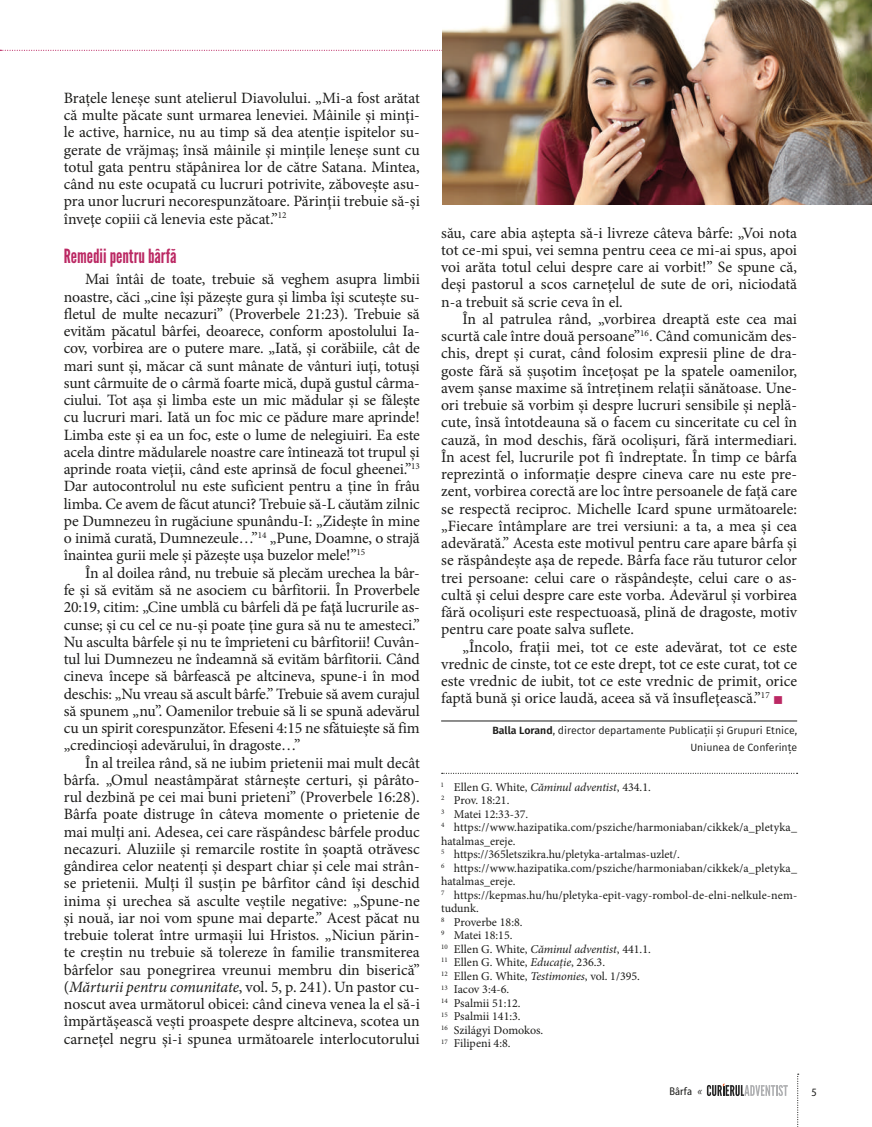
<style>
.page{position:relative;width:872px;height:1127px;background:#fff}
.page>*{position:absolute;margin:0;border:0;box-sizing:border-box;transform-origin:0 0}
.t1{font:19.5px "League Gothic";color:#bb2863}
.t2{font:15.75px/17.2px "Minion Pro";letter-spacing:-.005em;color:#1d1d1b;text-align:justify}
.t3{font:13.5px "Wingdings";color:#bb2863}
.t4{font:12px/13.5px "Minion Pro";color:#1d1d1b}
.t5{font:semi-condensed 11.25px "Myriad Pro";color:#1d1d1b}
.t6{font:10.5px/17.2px "Fira Sans";color:#1d1d1b;text-align:right}
.s1{font-style:italic}
.s2{font-weight:600}
.s3{font-family:"Koz Go Pr 6 N";font-stretch:normal;font-size:10.5px}
</style>
<div class="page">
<svg style="left:797px;top:1073px;width:1px;height:54px"></svg>
<svg style="left:707px;top:1083px;width:81px;height:13px"></svg>
<hr style="left:441px;top:721px;width:356px;height:1px;background:#1d1d1b">
<svg style="left:442px;top:773px;width:355px;height:1px"></svg>
<svg style="left:0;top:50px;width:442px;height:1px"></svg>
<img style="left:442px;top:0;width:430px;height:205px">
<p class="t2" style="left:64px;top:89px;width:357px">Brațele leneșe sunt atelierul Diavolului. „Mi-a fost arătat că multe păcate sunt urmarea leneviei. Mâinile şi minţi&shy;le active, harnice, nu au timp să dea atenție ispitelor su&shy;gerate de vrăjmaş; însă mâinile şi minţile leneşe sunt cu totul gata pentru stăpânirea lor de către Satana. Mintea, când nu este ocupată cu lucruri potrivite, zăboveşte asu&shy;pra unor lucruri necorespunzătoare. Părinţii trebuie să-şi înveţe copiii că lenevia este păcat.”<sup>12</sup></p>
<p class="t1" style="left:64px;top:244px;width:114px">Remedii pentru bârfă</p>
<p class="t2" style="left:64px;top:271px;width:357px;text-indent:21px">Mai întâi de toate, trebuie să veghem asupra limbii noastre, căci „cine îşi păzeşte gura şi limba îşi scutește su&shy;fletul de multe necazuri” (Proverbele 21:23). Trebuie să evităm păcatul bârfei, deoarece, conform apostolului Ia&shy;cov, vorbirea are o putere mare. „Iată, şi corăbiile, cât de mari sunt şi, măcar că sunt mânate de vânturi iuţi, totuşi sunt cârmuite de o cârmă foarte mică, după gustul cârma&shy;ciului. Tot aşa şi limba este un mic mădular şi se făleşte cu lucruri mari. Iată un foc mic ce pădure mare aprinde!<br>Limba este şi ea un foc, este o lume de nelegiuiri. Ea este acela dintre mădularele noastre care întinează tot trupul şi aprinde roata vieţii, când este aprinsă de focul gheenei.”<sup>13<br></sup>Dar autocontrolul nu este suficient pentru a ține în frâu limba. Ce avem de făcut atunci? Trebuie să-L căutăm zilnic pe Dumnezeu în rugăciune spunându-I: „Zideşte în mine o inimă curată, Dumnezeule…”<sup>14</sup> „Pune, Doamne, o strajă înaintea gurii mele şi păzeşte uşa buzelor mele!”<sup>15</sup></p>
<p class="t2" style="left:64px;top:564px;width:357px;text-indent:21px">În al doilea rând, nu trebuie să plecăm urechea la bâr&shy;fe și să evităm să ne asociem cu bârfitorii. În Proverbele 20:19, citim: „Cine umblă cu bârfeli dă pe faţă lucrurile as&shy;cunse; şi cu cel ce nu-şi poate ţine gura să nu te amesteci.” Nu asculta bârfele și nu te împrieteni cu bârfitorii! Cuvân&shy;tul lui Dumnezeu ne îndeamnă să evităm bârfitorii. Când cineva începe să bârfească pe altcineva, spune-i în mod deschis: „Nu vreau să ascult bârfe.” Trebuie să avem curajul să spunem „nu”. Oamenilor trebuie să li se spună adevărul cu un spirit corespunzător. Efeseni 4:15 ne sfătuiește să fim „credincioşi adevărului, în dragoste…”</p>
<p class="t2" style="left:64px;top:754px;width:357px;text-indent:21px">În al treilea rând, să ne iubim prietenii mai mult decât bârfa. „Omul neastâmpărat stârnește certuri, şi pârâto&shy;rul dezbină pe cei mai buni prieteni” (Proverbele 16:28).<br>Bârfa poate distruge în câteva momente o prietenie de mai mulți ani. Adesea, cei care răspândesc bârfele produc necazuri. Aluziile și remarcile rostite în șoaptă otrăvesc gândirea celor neatenți și despart chiar și cele mai strân&shy;se prietenii. Mulți îl susțin pe bârfitor când își deschid inima și urechea să asculte veștile negative: „Spune-ne și nouă, iar noi vom spune mai departe.” Acest păcat nu trebuie tolerat între urmașii lui Hristos. „Niciun părin&shy;te creștin nu trebuie să tolereze în familie transmiterea bârfelor sau ponegrirea vreunui membru din biserică” (<span class="s1">Mărturii pentru comunitate</span>, vol. 5, p. 241). Un pastor cu&shy;noscut avea următorul obicei: când cineva venea la el să-i împărtășească vești proaspete despre altcineva, scotea un carnețel negru și-i spunea următoarele interlocutorului</p>
<p class="t2" style="left:441px;top:224px;width:357px">său, care abia aștepta să-i livreze câteva bârfe: „Voi nota tot ce-mi spui, vei semna pentru ceea ce mi-ai spus, apoi voi arăta totul celui despre care ai vorbit!” Se spune că, deși pastorul a scos carnețelul de sute de ori, niciodată n-a trebuit să scrie ceva în el.</p>
<p class="t2" style="left:441px;top:310px;width:357px;text-indent:21px">În al patrulea rând, „vorbirea dreaptă este cea mai scurtă cale între două persoane”<sup>16</sup>. Când comunicăm des&shy;chis, drept și curat, când folosim expresii pline de dra&shy;goste fără să șușotim încețoșat pe la spatele oamenilor, avem șanse maxime să întreținem relații sănătoase. Une&shy;ori trebuie să vorbim și despre lucruri sensibile și neplă&shy;cute, însă întotdeauna să o facem cu sinceritate cu cel în cauză, în mod deschis, fără ocolișuri, fără intermediari.<br>În acest fel, lucrurile pot fi îndreptate. În timp ce bârfa reprezintă o informație despre cineva care nu este pre&shy;zent, vorbirea corectă are loc între persoanele de față care se respectă reciproc. Michelle Icard spune următoarele: „Fiecare întâmplare are trei versiuni: a ta, a mea și cea adevărată.” Acesta este motivul pentru care apare bârfa și se răspândește așa de repede. Bârfa face rău tuturor celor trei persoane: celui care o răspândește, celui care o as&shy;cultă și celui despre care este vorba. Adevărul și vorbirea fără ocolișuri este respectuoasă, plină de dragoste, motiv pentru care poate salva suflete.</p>
<p class="t2" style="left:441px;top:638px;width:357px;text-indent:21px">„Încolo, fraţii mei, tot ce este adevărat, tot ce este vrednic de cinste, tot ce este drept, tot ce este curat, tot ce este vrednic de iubit, tot ce este vrednic de primit, orice faptă bună şi orice laudă, aceea să vă însufleţească.”<sup>17</sup></p>
<p class="t3" style="left:773px;top:693px;width:12px">■</p>
<p class="t6" style="left:492px;top:722px;width:306px"><span class="s2">Balla Lorand</span>, director departamente Publicații și Grupuri Etnice,<br>Uniunea de Conferințe</p>
<p class="t4" style="left:441px;top:780px;width:358px"><sup>1</sup> Ellen G. White, <span class="s1">Căminul adventist</span>, 434.1.<br><sup>2</sup> Prov. 18:21.<br><sup>3</sup> Matei 12:33-37.<br><sup>4</sup> https://www.hazipatika.com/psziche/harmoniaban/cikkek/a_pletyka_ hatalmas_ereje.<br><sup>5</sup> https://365letszikra.hu/pletyka-artalmas-uzlet/.<br><sup>6</sup> https://www.hazipatika.com/psziche/harmoniaban/cikkek/a_pletyka_ hatalmas_ereje.<br><sup>7</sup> https://kepmas.hu/hu/pletyka-epit-vagy-rombol-de-elni-nelkule-nem&shy;tudunk.<br><sup>8</sup> Proverbe 18:8.<br><sup>9</sup> Matei 18:15.<br><sup>10</sup> Ellen G. White, <span class="s1">Căminul adventist</span>, 441.1.<br><sup>11</sup> Ellen G. White, <span class="s1">Educație</span>, 236.3.<br><sup>12</sup> Ellen G. White, <span class="s1">Testimonies</span>, vol. 1/395.<br><sup>13</sup> Iacov 3:4-6.<br><sup>14</sup> Psalmii 51:12.<br><sup>15</sup> Psalmii 141:3.<br><sup>16</sup> Szilágyi Domokos.<br><sup>17</sup> Filipeni 4:8.</p>
<p class="t5" style="left:669px;top:1085px;width:34px">Bârfa <span class="s3">«</span></p>
<p class="t5" style="left:811px;top:1086px;width:7px">5</p>
</div>
